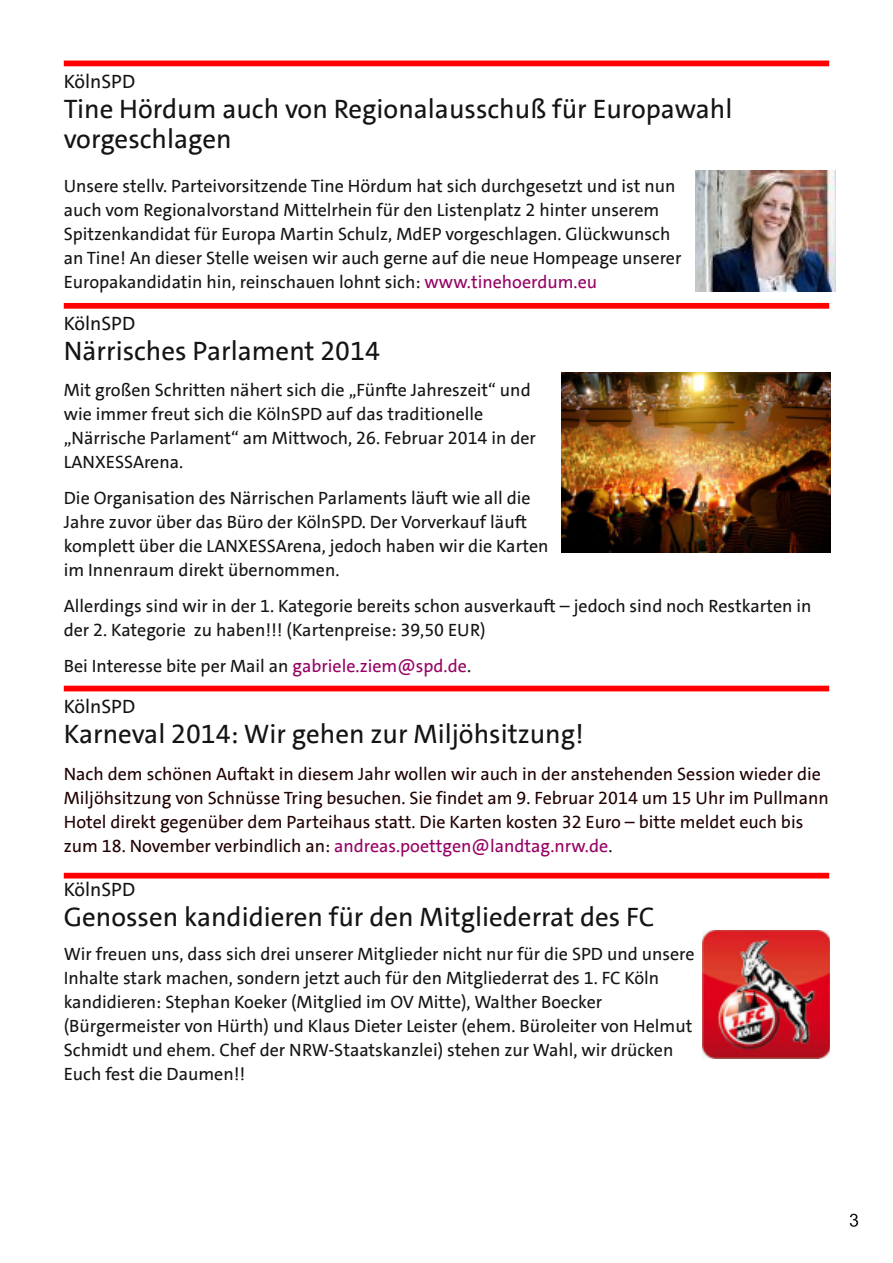
<style>
.page{position:relative;width:893px;height:1263px;background:#fff}
.page>*{position:absolute;margin:0;border:0;box-sizing:border-box;transform-origin:0 0}
.t1{font:27px/30px "SPD The Sans";color:#161413}
.t2{font:19.5px "SPD The Sans";color:#161413}
.t3{font:18px/24px "SPD The Sans";color:#161413}
.t4{font:18px/24px "SPD The Sans";color:#200000}
.s1{color:#960064}
.s2{color:#161413}
</style>
<div class="page">
<svg style="left:850px;top:1213px;width:8px;height:14px"></svg>
<div style="left:64px;top:61px;width:765px;height:5px;background:#f00"></div>
<div style="left:64px;top:303px;width:765px;height:6px;background:#f00"></div>
<img style="left:561px;top:373px;width:270px;height:180px">
<div style="left:64px;top:873px;width:765px;height:5px;background:#f00"></div>
<img style="left:695px;top:170px;width:141px;height:122px">
<div style="left:64px;top:686px;width:765px;height:5px;background:#f00"></div>
<img style="left:703px;top:931px;width:127px;height:127px">
<p class="t2" style="left:64px;top:69px;width:73px">KölnSPD</p>
<h1 class="t1" style="left:64px;top:94px;width:670px">Tine Hördum auch von Regionalausschuß für Europawahl vorgeschlagen</h1>
<p class="t3" style="left:64px;top:174px;width:619px">Unsere stellv. Parteivorsitzende Tine Hördum hat sich durchgesetzt und ist nun auch vom Regionalvorstand Mittelrhein für den Listenplatz 2 hinter unserem Spitzenkandidat für Europa Martin Schulz, MdEP vorgeschlagen. Glückwunsch an Tine! An dieser Stelle weisen wir auch gerne auf die neue Hompeage unserer Europakandidatin hin, reinschauen lohnt sich: <span class="s1">www.tinehoerdum.eu</span></p>
<p class="t2" style="left:64px;top:311px;width:73px">KölnSPD</p>
<h1 class="t1" style="left:64px;top:336px;width:318px">Närrisches Parlament 2014</h1>
<p class="t3" style="left:64px;top:378px;width:474px">Mit großen Schritten nähert sich die „Fünfte Jahreszeit“ und wie immer freut sich die KölnSPD auf das traditionelle „Närrische Parlament“ am Mittwoch, 26. Februar 2014 in der LANXESSArena.</p>
<p class="t3" style="left:64px;top:486px;width:486px">Die Organisation des Närrischen Parlaments läuft wie all die Jahre zuvor über das Büro der KölnSPD. Der Vorverkauf läuft komplett über die LANXESSArena, jedoch haben wir die Karten im Innenraum direkt übernommen.</p>
<p class="t3" style="left:64px;top:594px;width:749px">Allerdings sind wir in der 1. Kategorie bereits schon ausverkauft – jedoch sind noch Restkarten in der 2. Kategorie zu haben!!! (Kartenpreise: 39,50 EUR)</p>
<p class="t3" style="left:64px;top:654px;width:409px">Bei Interesse bite per Mail an <span class="s1">gabriele.ziem@spd.de</span>.</p>
<p class="t2" style="left:64px;top:694px;width:73px">KölnSPD</p>
<h1 class="t1" style="left:64px;top:719px;width:522px">Karneval 2014: Wir gehen zur Miljöhsitzung!</h1>
<p class="t4" style="left:64px;top:762px;width:766px">Nach dem schönen Auftakt in diesem Jahr wollen wir auch in der anstehenden Session wieder die Miljöhsitzung von Schnüsse Tring besuchen. Sie findet am 9. Februar 2014 um 15 Uhr im Pullmann Hotel direkt gegenüber dem Parteihaus statt. Die Karten kosten 32 Euro – bitte meldet euch bis zum 18. November verbindlich an: <span class="s1">andreas.poettgen@landtag.nrw.de</span><span class="s2">.</span></p>
<p class="t2" style="left:64px;top:877px;width:73px">KölnSPD</p>
<h1 class="t1" style="left:64px;top:902px;width:592px">Genossen kandidieren für den Mitgliederrat des FC</h1>
<p class="t3" style="left:64px;top:942px;width:632px">Wir freuen uns, dass sich drei unserer Mitglieder nicht nur für die SPD und unsere Inhalte stark machen, sondern jetzt auch für den Mitgliederrat des 1. FC Köln kandidieren: Stephan Koeker (Mitglied im OV Mitte), Walther Boecker (Bürgermeister von Hürth) und Klaus Dieter Leister (ehem. Büroleiter von Helmut Schmidt und ehem. Chef der NRW-Staatskanzlei) stehen zur Wahl, wir drücken Euch fest die Daumen!!</p>
</div>
